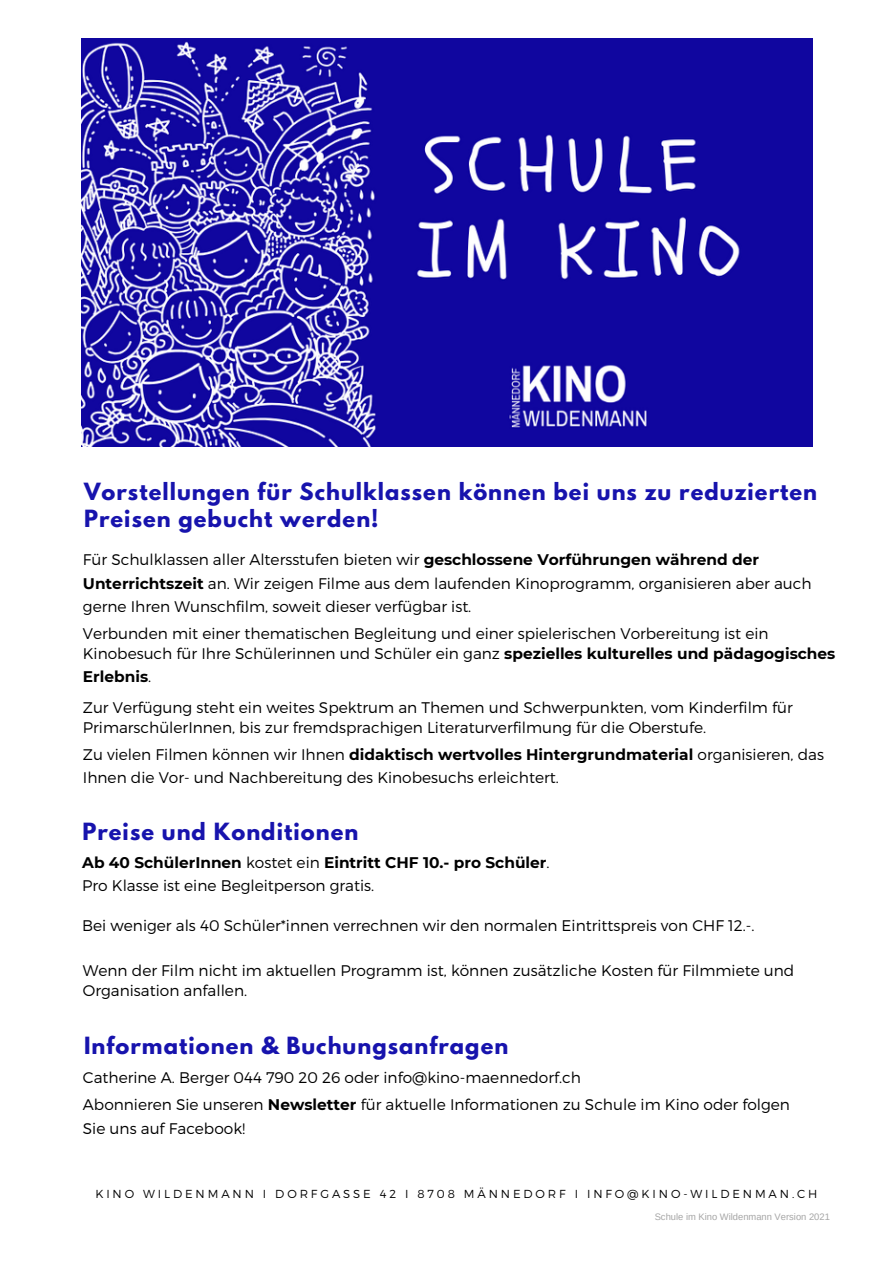
<style>
.page{position:relative;width:894px;height:1264px;background:#fff}
.page>*{position:absolute;margin:0;border:0;box-sizing:border-box;transform-origin:0 0}
.t1{font:700 21px/27.5px "League Spartan";letter-spacing:.05em;color:#1713ad}
.t2{font:300 15.3px/23.4px "Montserrat";color:#000}
.t3{font:700 15.3px "Montserrat";color:#000}
.t4{font:300 11.55px "Montserrat";letter-spacing:.25em;color:#000}
.t5{font:9.45px "Arimo";color:#a6a6a6}
.s1{font-weight:700}
.s2{font-weight:300}
</style>
<div class="page">
<img style="left:81px;top:38px;width:730px;height:409px">
<h2 class="t1" style="left:84px;top:480px;width:734px">Vorstellungen für Schulklassen können bei uns zu reduzierten<br>Preisen gebucht werden!</h2>
<h2 class="t2" style="left:83px;top:547px;width:730px">Für Schulklassen aller Altersstufen bieten wir <span class="s1">geschlossene Vorführungen während der<br>Unterrichtszeit</span> an. Wir zeigen Filme aus dem laufenden Kinoprogramm, organisieren aber auch gerne Ihren Wunschfilm, soweit dieser verfügbar ist.</h2>
<h1 class="t2" style="left:83px;top:623px;width:753px;line-height:19.8px">Verbunden mit einer thematischen Begleitung und einer spielerischen Vorbereitung ist ein<br>Kinobesuch für Ihre Schülerinnen und Schüler ein ganz <span class="s1">spezielles kulturelles und pädagogisches</span></h1>
<h1 class="t3" style="left:83px;top:667px;width:70px">Erlebnis<span class="s2">.</span></h1>
<h2 class="t2" style="left:83px;top:697px;width:711px;line-height:19.8px">Zur Verfügung steht ein weites Spektrum an Themen und Schwerpunkten, vom Kinderfilm für<br>PrimarschülerInnen, bis zur fremdsprachigen Literaturverfilmung für die Oberstufe.</h2>
<h2 class="t2" style="left:83px;top:742px;width:742px">Zu vielen Filmen können wir Ihnen <span class="s1">didaktisch wertvolles Hintergrundmaterial</span> organisieren, das<br>Ihnen die Vor- und Nachbereitung des Kinobesuchs erleichtert.</h2>
<h2 class="t1" style="left:82px;top:820px;width:277px">Preise und Konditionen</h2>
<h2 class="t2" style="left:82px;top:849px;width:468px"><span class="s1">Ab 40 SchülerInnen</span> kostet ein <span class="s1">Eintritt CHF 10.- pro Schüler</span>.<br>Pro Klasse ist eine Begleitperson gratis.</h2>
<h3 class="t2" style="left:82px;top:912px;width:673px">Bei weniger als 40 Schüler*innen verrechnen wir den normalen Eintrittspreis von CHF 12.-.</h3>
<p class="t2" style="left:83px;top:959px;width:712px;line-height:19.8px">Wenn der Film nicht im aktuellen Programm ist, können zusätzliche Kosten für Filmmiete und<br>Organisation anfallen.</p>
<h2 class="t1" style="left:84px;top:1034px;width:425px">Informationen &amp; Buchungsanfragen</h2>
<h2 class="t2" style="left:83px;top:1065px;width:499px">Catherine A. Berger 044 790 20 26 oder info@kino-maennedorf.ch</h2>
<h2 class="t2" style="left:83px;top:1092px;width:708px">Abonnieren Sie unseren <span class="s1">Newsletter</span> für aktuelle Informationen zu Schule im Kino oder folgen<br>Sie uns auf Facebook!</h2>
<h1 class="t4" style="left:95px;top:1185px;width:723px">KINO WILDENMANN I DORFGASSE 42 I 8708 MÄNNEDORF I INFO@KINO-WILDENMAN.CH</h1>
<h1 class="t5" style="left:654px;top:1211px;width:177px">Schule im Kino Wildenmann Version 2021</h1>
</div>
